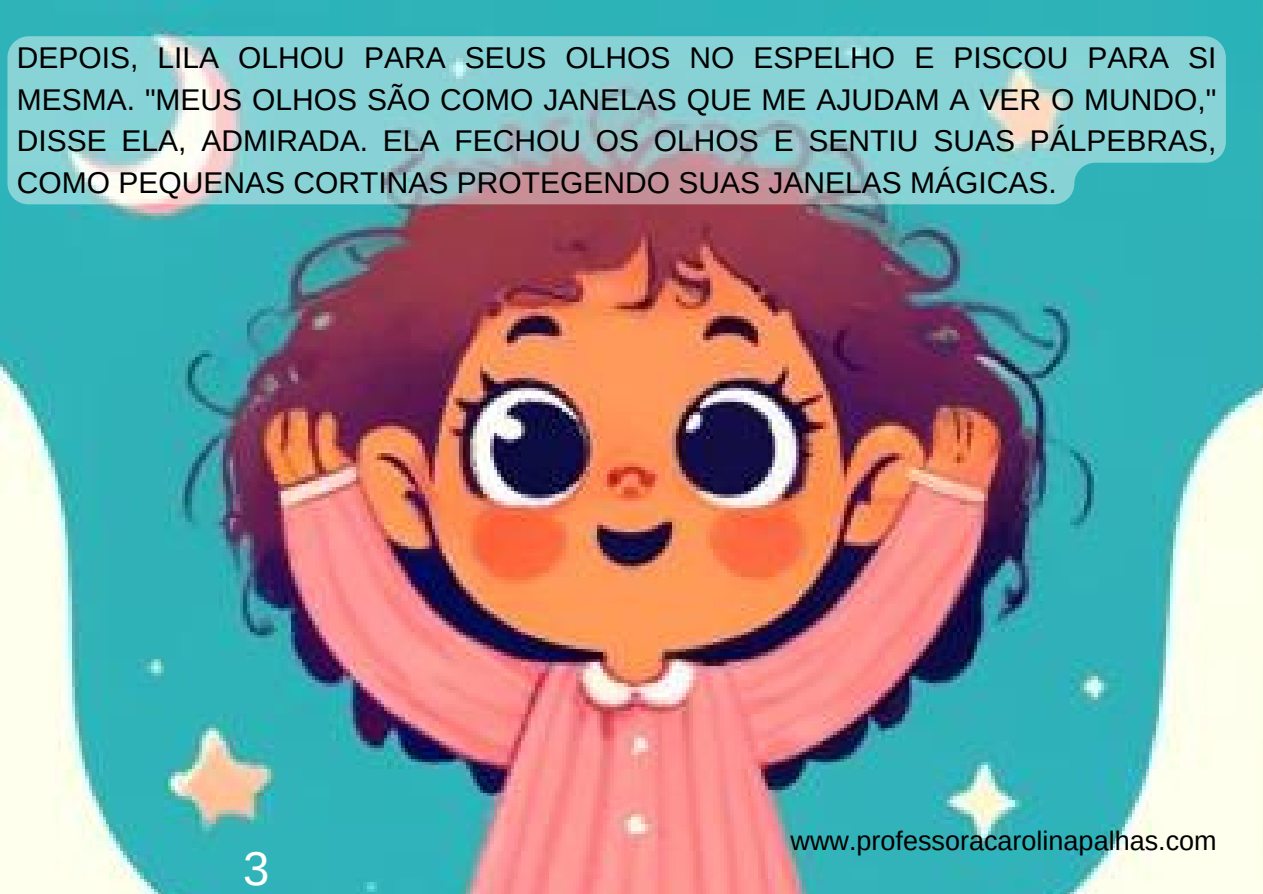
<style>
.page{position:relative;width:1263px;height:894px;background:#fff}
.page>*{position:absolute;margin:0;border:0;box-sizing:border-box;transform-origin:0 0}
.t1{font:47.25px "Arimo";color:#fff}
.t2{font:30px/41.7px "Arimo";color:#000;text-align:justify}
.t3{font:27px "Arimo";color:#000}
</style>
<div class="page">
<img style="left:0;top:0;width:1263px;height:893px">
<svg style="left:7px;top:36px;width:1219px;height:168px;background:#93cbcf"></svg>
<h1 class="t2" style="left:17px;top:37px;width:1201px">DEPOIS, LILA OLHOU PARA SEUS OLHOS NO ESPELHO E PISCOU PARA SI MESMA. "MEUS OLHOS SÃO COMO JANELAS QUE ME AJUDAM A VER O MUNDO," DISSE ELA, ADMIRADA. ELA FECHOU OS OLHOS E SENTIU SUAS PÁLPEBRAS, COMO PEQUENAS CORTINAS PROTEGENDO SUAS JANELAS MÁGICAS.</h1>
<p class="t1" style="left:243px;top:842px;width:28px">3</p>
<p class="t3" style="left:791px;top:825px;width:428px">www.professoracarolinapalhas.com</p>
</div>
